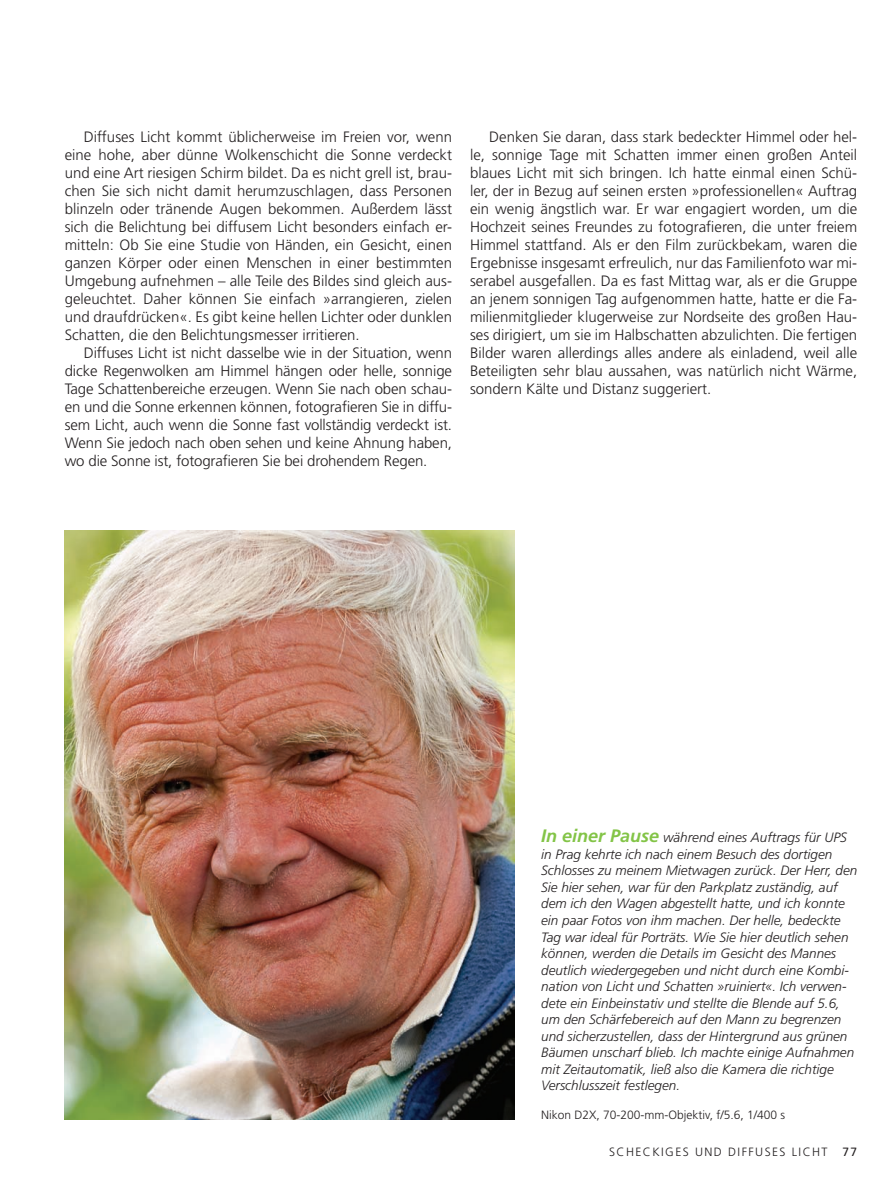
<style>
.page{position:relative;width:896px;height:1194px;background:#fff}
.page>*{position:absolute;margin:0;border:0;box-sizing:border-box;transform-origin:0 0}
.t1{font:300 15px/18px "Frutiger";color:#231f20;text-align:justify}
.t2{font:italic 300 13.5px/16.5px "Frutiger";color:#231f20}
.t3{font:300 12px "Frutiger";color:#231f20}
.t4{font:300 12px "Frutiger";letter-spacing:.12em;color:#231f20}
.s1{font-weight:700;font-size:18px;color:#83c447}
.s2{font-weight:400}
</style>
<div class="page">
<img style="left:65px;top:530px;width:449px;height:589px">
<p class="t1" style="left:84px;top:129px;width:369px">Diffuses Licht kommt üblicherweise im Freien vor, wenn</p>
<p class="t1" style="left:65px;top:147px;width:388px">eine hohe, aber dünne Wolkenschicht die Sonne verdeckt</p>
<p class="t1" style="left:65px;top:165px;width:389px">und eine Art riesigen Schirm bildet. Da es nicht grell ist, brau-</p>
<p class="t1" style="left:65px;top:183px;width:388px">chen Sie sich nicht damit herumzuschlagen, dass Personen</p>
<p class="t1" style="left:65px;top:201px;width:388px">blinzeln oder tränende Augen bekommen. Außerdem lässt</p>
<p class="t1" style="left:65px;top:219px;width:388px">sich die Belichtung bei diffusem Licht besonders einfach er-</p>
<p class="t1" style="left:65px;top:237px;width:388px">mitteln: Ob Sie eine Studie von Händen, ein Gesicht, einen</p>
<p class="t1" style="left:65px;top:255px;width:388px">ganzen Körper oder einen Menschen in einer bestimmten</p>
<p class="t1" style="left:65px;top:273px;width:389px">Umgebung aufnehmen – alle Teile des Bildes sind gleich aus-</p>
<p class="t1" style="left:65px;top:291px;width:388px">geleuchtet. Daher können Sie einfach »arrangieren, zielen</p>
<p class="t1" style="left:65px;top:309px;width:389px">und draufdrücken«. Es gibt keine hellen Lichter oder dunklen</p>
<p class="t1" style="left:65px;top:327px;width:296px">Schatten, die den Belichtungsmesser irritieren.</p>
<p class="t1" style="left:84px;top:345px;width:369px">Diffuses Licht ist nicht dasselbe wie in der Situation, wenn</p>
<p class="t1" style="left:65px;top:363px;width:389px">dicke Regenwolken am Himmel hängen oder helle, sonnige</p>
<p class="t1" style="left:65px;top:381px;width:389px">Tage Schattenbereiche erzeugen. Wenn Sie nach oben schau-</p>
<p class="t1" style="left:65px;top:399px;width:389px">en und die Sonne erkennen können, fotografieren Sie in diffu-</p>
<p class="t1" style="left:65px;top:417px;width:389px">sem Licht, auch wenn die Sonne fast vollständig verdeckt ist.</p>
<p class="t1" style="left:65px;top:435px;width:388px">Wenn Sie jedoch nach oben sehen und keine Ahnung haben,</p>
<p class="t1" style="left:65px;top:453px;width:364px">wo die Sonne ist, fotografieren Sie bei drohendem Regen.</p>
<p class="t1" style="left:470px;top:129px;width:389px;text-indent:19px">Denken Sie daran, dass stark bedeckter Himmel oder hel&shy;le, sonnige Tage mit Schatten immer einen großen Anteil blaues Licht mit sich bringen. Ich hatte einmal einen Schü&shy;ler, der in Bezug auf seinen ersten »professionellen« Auftrag ein wenig ängstlich war. Er war engagiert worden, um die Hochzeit seines Freundes zu fotografieren, die unter freiem Himmel stattfand. Als er den Film zurückbekam, waren die Ergebnisse insgesamt erfreulich, nur das Familienfoto war mi&shy;serabel ausgefallen. Da es fast Mittag war, als er die Gruppe an jenem sonnigen Tag aufgenommen hatte, hatte er die Fa&shy;milienmitglieder klugerweise zur Nordseite des großen Hau&shy;ses dirigiert, um sie im Halbschatten abzulichten. Die fertigen Bilder waren allerdings alles andere als einladend, weil alle Beteiligten sehr blau aussahen, was natürlich nicht Wärme, sondern Kälte und Distanz suggeriert.</p>
<p class="t2" style="left:541px;top:830px;width:317px"><span class="s1">In einer Pause</span> während eines Auftrags für UPS in Prag kehrte ich nach einem Besuch des dortigen Schlosses zu meinem Mietwagen zurück. Der Herr, den Sie hier sehen, war für den Parkplatz zuständig, auf dem ich den Wagen abgestellt hatte, und ich konnte ein paar Fotos von ihm machen. Der helle, bedeckte Tag war ideal für Porträts. Wie Sie hier deutlich sehen können, werden die Details im Gesicht des Mannes deutlich wiedergegeben und nicht durch eine Kombi&shy;nation von Licht und Schatten »ruiniert«. Ich verwen&shy;dete ein Einbeinstativ und stellte die Blende auf 5.6, um den Schärfebereich auf den Mann zu begrenzen und sicherzustellen, dass der Hintergrund aus grünen Bäumen unscharf blieb. Ich machte einige Aufnahmen mit Zeitautomatik, ließ also die Kamera die richtige Verschlusszeit festlegen.</p>
<p class="t3" style="left:541px;top:1110px;width:245px">Nikon D2X, 70-200-mm-Objektiv, f/5.6, 1/400 s</p>
<p class="t4" style="left:609px;top:1146px;width:250px">SCHECKIGES UND DIFFUSES LICHT <span class="s2">77</span></p>
</div>
